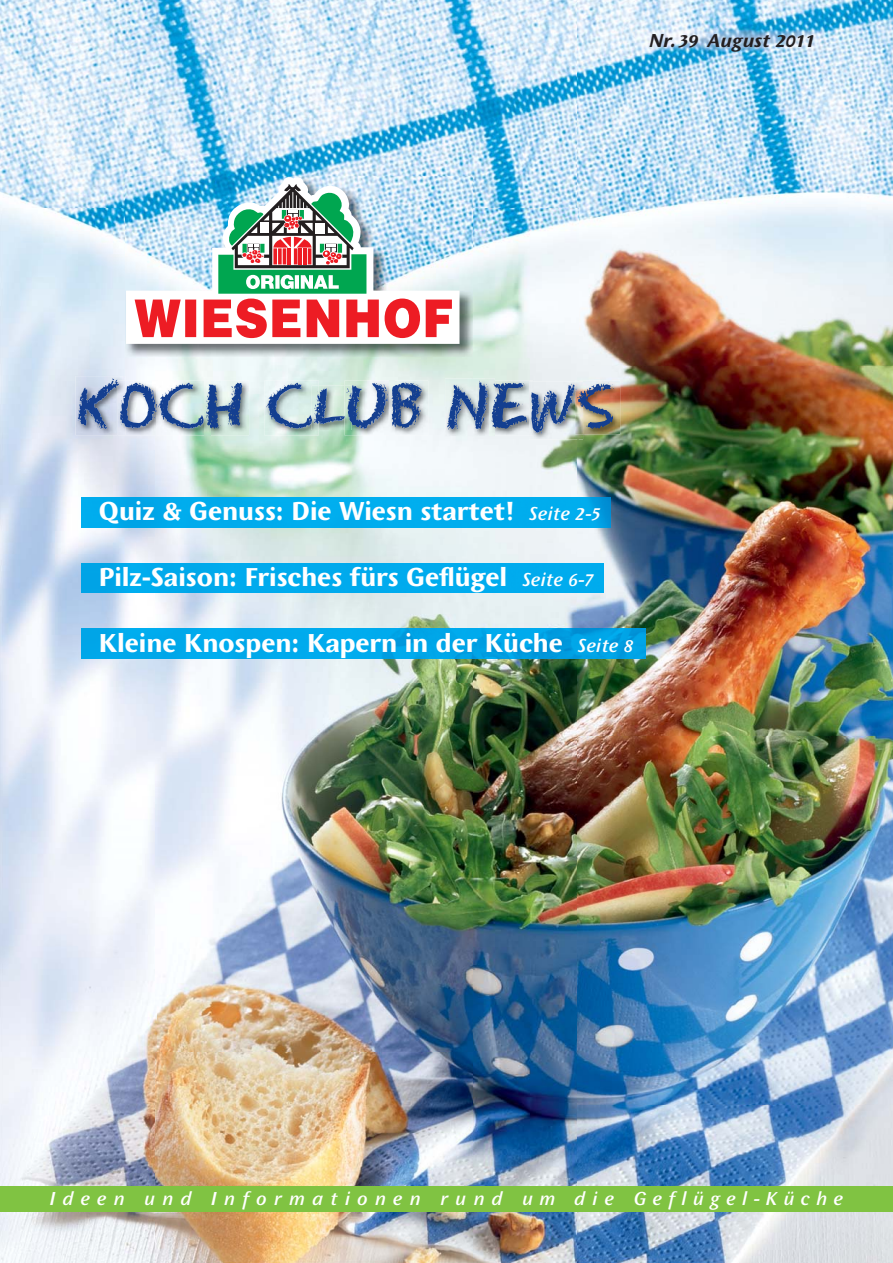
<style>
.page{position:relative;width:893px;height:1263px;background:#fff}
.page>*{position:absolute;margin:0;border:0;box-sizing:border-box;transform-origin:0 0}
.t1{font:700 27px "Wunderlich";color:#fff}
.t2{font:italic 500 19.5px "Wunderlich";letter-spacing:.36em;color:#fff}
.t3{font:italic 700 19.5px "Wunderlich";color:#231f20}
.s1{font-weight:500;font-style:italic;font-size:19.5px}
</style>
<div class="page">
<img style="left:0;top:0;width:578px;height:209px">
<img style="left:578px;top:0;width:315px;height:1263px">
<img style="left:0;top:209px;width:156px;height:1054px">
<img style="left:473px;top:209px;width:105px;height:1054px">
<img style="left:156px;top:357px;width:317px;height:906px">
<div style="left:0;top:1186px;width:893px;height:26px;background:#80c342"></div>
<img style="left:81px;top:498px;width:529px;height:29px">
<div style="left:81px;top:563px;width:522px;height:30px;background:#00abed"></div>
<img style="left:81px;top:629px;width:565px;height:29px">
<img style="left:125px;top:176px;width:348px;height:181px">
<svg style="left:126px;top:177px;width:333px;height:167px"></svg>
<svg style="left:135px;top:184px;width:317px;height:154px"></svg>
<img style="left:76px;top:376px;width:49px;height:59px">
<img style="left:125px;top:429px;width:31px;height:6px">
<img style="left:118px;top:429px;width:7px;height:6px">
<img style="left:164px;top:429px;width:40px;height:6px">
<img style="left:156px;top:429px;width:8px;height:6px">
<img style="left:210px;top:381px;width:39px;height:54px">
<img style="left:204px;top:429px;width:6px;height:6px">
<svg style="left:77px;top:378px;width:166px;height:51px;background:#96a9c4"></svg>
<img style="left:264px;top:381px;width:55px;height:54px">
<img style="left:312px;top:429px;width:32px;height:1px">
<img style="left:344px;top:429px;width:45px;height:6px">
<img style="left:395px;top:381px;width:33px;height:54px">
<img style="left:389px;top:429px;width:6px;height:6px">
<svg style="left:266px;top:381px;width:156px;height:48px;background:#93aabf"></svg>
<img style="left:445px;top:378px;width:50px;height:58px">
<img style="left:529px;top:434px;width:54px;height:5px">
<img style="left:614px;top:381px;width:6px;height:53px">
<img style="left:447px;top:380px;width:167px;height:54px">
<p class="t3" style="left:649px;top:33px;width:167px">Nr. 39 August 2011</p>
<p class="t1" style="left:99px;top:501px;width:504px">Quiz &amp; Genuss: Die Wiesn startet! <span class="s1">Seite 2-5</span></p>
<p class="t1" style="left:99px;top:567px;width:497px">Pilz-Saison: Frisches fürs Geflügel <span class="s1">Seite 6-7</span></p>
<p class="t1" style="left:99px;top:633px;width:536px">Kleine Knospen: Kapern in der Küche <span class="s1">Seite 8</span></p>
<p class="t2" style="left:50px;top:1191px;width:795px">Ideen und Informationen rund um die Geflügel-Küche</p>
</div>
